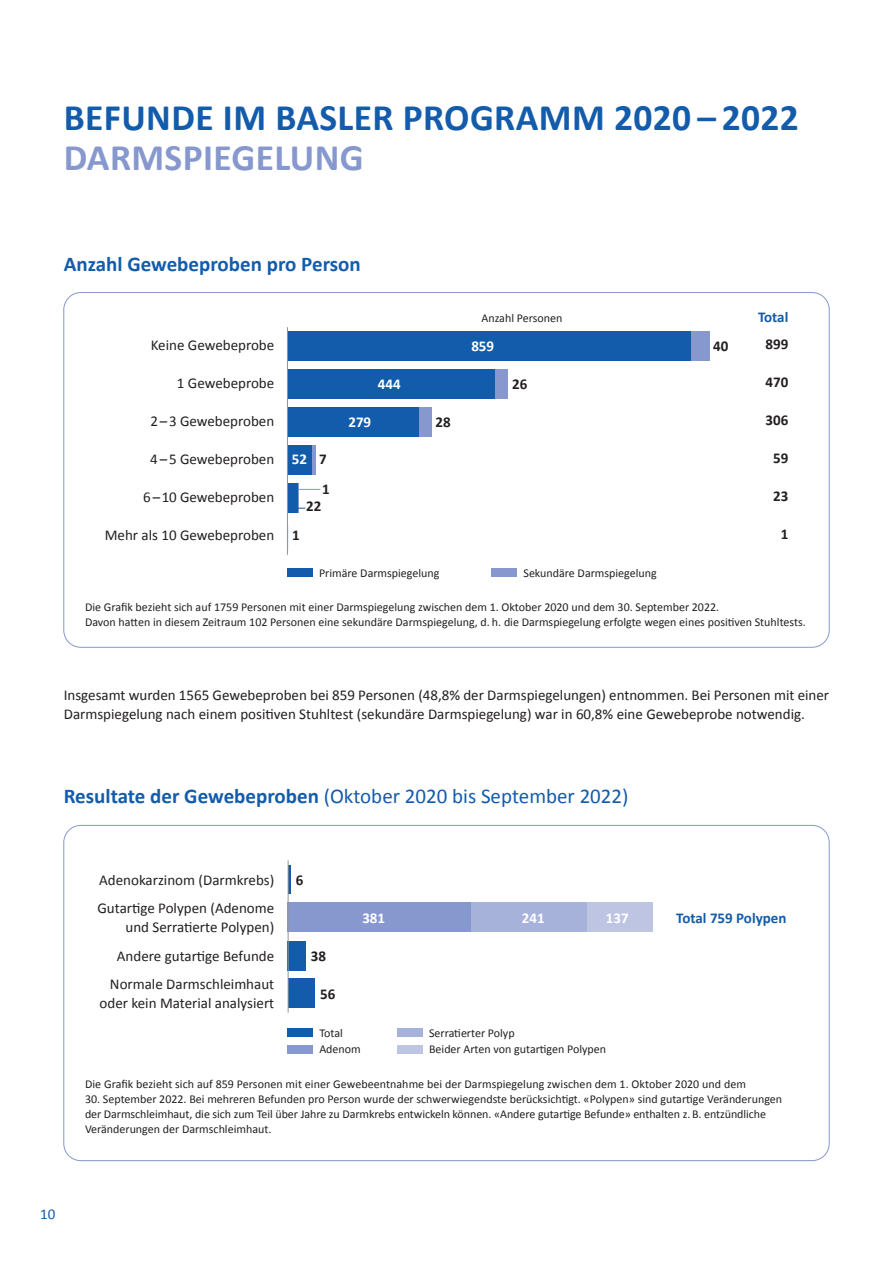
<style>
.page{position:relative;width:893px;height:1263px;background:#fff}
.page>*{position:absolute;margin:0;border:0;box-sizing:border-box;transform-origin:0 0}
.t1{font:700 37.5px "Calibri";letter-spacing:.01em;color:#135cab}
.t2{font:700 37.5px "Calibri";letter-spacing:.01em;color:#8698cd}
.t3{font:21px "Calibri";color:#135cab}
.t4{font:700 21px "Calibri";color:#135cab}
.t5{font:15px/28.5px "Calibri";color:#231f20}
.t6{font:700 15px/29.8px "Calibri";color:#231f20}
.t7{font:700 15px "Calibri";color:#135cab}
.t8{font:700 15px "Calibri";color:#fff}
.t9{font:15px "Calibri";color:#135cab}
.t10{font:12px/15px "Calibri";color:#231f20}
.s1{font-weight:700}
</style>
<div class="page">
<hr style="left:288px;top:865px;width:3px;height:28px;background:#135cab">
<div style="left:287px;top:483px;width:11px;height:30px;background:#135cab"></div>
<div style="left:287px;top:445px;width:25px;height:30px;background:#135cab"></div>
<div style="left:287px;top:407px;width:132px;height:30px;background:#135cab"></div>
<div style="left:287px;top:369px;width:209px;height:30px;background:#135cab"></div>
<div style="left:287px;top:331px;width:404px;height:30px;background:#135cab"></div>
<hr style="left:298px;top:483px;width:1px;height:30px;background:#8698cd">
<hr style="left:312px;top:445px;width:3px;height:30px;background:#8698cd">
<div style="left:419px;top:407px;width:12px;height:30px;background:#8698cd"></div>
<div style="left:496px;top:369px;width:12px;height:30px;background:#8698cd"></div>
<div style="left:691px;top:331px;width:18px;height:30px;background:#8698cd"></div>
<hr style="left:287px;top:327px;width:1px;height:228px;background:#939598">
<div style="left:287px;top:1028px;width:26px;height:9px;background:#135cab"></div>
<div style="left:397px;top:1028px;width:25px;height:9px;background:#a6b2da"></div>
<div style="left:287px;top:568px;width:26px;height:9px;background:#135cab"></div>
<div style="left:491px;top:568px;width:26px;height:9px;background:#8698cd"></div>
<div style="left:287px;top:1045px;width:26px;height:9px;background:#8698cd"></div>
<div style="left:397px;top:1045px;width:25px;height:9px;background:#bdc5e3"></div>
<div style="left:288px;top:978px;width:27px;height:30px;background:#135cab"></div>
<div style="left:288px;top:941px;width:18px;height:29px;background:#135cab"></div>
<div style="left:288px;top:902px;width:183px;height:30px;background:#8698cd"></div>
<div style="left:471px;top:902px;width:116px;height:30px;background:#a6b2da"></div>
<div style="left:587px;top:902px;width:65px;height:30px;background:#bdc5e3"></div>
<hr style="left:288px;top:860px;width:1px;height:152px;background:#939598">
<svg style="left:299px;top:489px;width:21px;height:1px"></svg>
<h1 class="t1" style="left:64px;top:93px;width:737px">BEFUNDE IM BASLER PROGRAMM 2020 – 2022</h1>
<h1 class="t2" style="left:64px;top:134px;width:301px">DARMSPIEGELUNG</h1>
<h2 class="t4" style="left:64px;top:250px;width:299px">Anzahl Gewebeproben pro Person</h2>
<p class="t5" style="left:151px;top:331px;width:125px">Keine Gewebeprobe</p>
<p class="t5" style="left:177px;top:369px;width:99px">1 Gewebeprobe</p>
<p class="t5" style="left:151px;top:407px;width:125px">2– 3 Gewebeproben</p>
<p class="t5" style="left:150px;top:445px;width:126px">4 – 5 Gewebeproben</p>
<p class="t5" style="left:143px;top:483px;width:132px">6 –10 Gewebeproben</p>
<p class="t5" style="left:105px;top:521px;width:171px">Mehr als 10 Gewebeproben</p>
<p class="t8" style="left:292px;top:450px;width:17px">52</p>
<p class="t6" style="left:319px;top:444px;width:12px">7<br>1</p>
<p class="t6" style="left:306px;top:491px;width:17px">22</p>
<p class="t6" style="left:292px;top:520px;width:9px">1</p>
<p class="t8" style="left:378px;top:374px;width:24px">444</p>
<p class="t8" style="left:348px;top:412px;width:24px">279</p>
<p class="t6" style="left:436px;top:407px;width:17px">28</p>
<p class="t10" style="left:481px;top:310px;width:82px">Anzahl Personen</p>
<p class="t8" style="left:471px;top:336px;width:24px">859</p>
<p class="t6" style="left:512px;top:369px;width:17px">26</p>
<p class="t10" style="left:319px;top:565px;width:122px">Primäre Darmspiegelung</p>
<p class="t10" style="left:523px;top:565px;width:135px">Sekundäre Darmspiegelung</p>
<p class="t6" style="left:713px;top:331px;width:17px">40</p>
<p class="t7" style="left:758px;top:307px;width:32px">Total</p>
<p class="t6" style="left:766px;top:329px;width:24px">899</p>
<p class="t6" style="left:766px;top:367px;width:24px">470</p>
<p class="t6" style="left:766px;top:405px;width:24px">306</p>
<p class="t6" style="left:773px;top:443px;width:17px">59</p>
<p class="t6" style="left:773px;top:481px;width:17px">23</p>
<p class="t6" style="left:781px;top:519px;width:9px">1</p>
<p class="t10" style="left:85px;top:600px;width:722px">Die Grafik bezieht sich auf 1759 Personen mit einer Darmspiegelung zwischen dem 1. Oktober 2020 und dem 30. September 2022.<br>Davon hatten in diesem Zeitraum 102 Personen eine sekundäre Darmspiegelung, d. h. die Darmspiegelung erfolgte wegen eines positiven Stuhltests.</p>
<p class="t5" style="left:64px;top:685px;width:767px;line-height:19.5px">Insgesamt wurden 1565 Gewebeproben bei 859 Personen (48,8% der Darmspiegelungen) entnommen. Bei Personen mit einer<br>Darmspiegelung nach einem positiven Stuhltest (sekundäre Darmspiegelung) war in 60,8% eine Gewebeprobe notwendig.</p>
<h2 class="t3" style="left:64px;top:783px;width:566px"><span class="s1">Resultate der Gewebeproben</span> (Oktober 2020 bis September 2022)</h2>
<p class="t5" style="left:98px;top:866px;width:178px">Adenokarzinom (Darmkrebs)<br>Gutartige Polypen (Adenome</p>
<p class="t5" style="left:110px;top:913px;width:166px;text-align:right">und Serratierte Polypen)<br>Andere gutartige Befunde<br>Normale Darmschleimhaut</p>
<p class="t5" style="left:100px;top:989px;width:176px">oder kein Material analysiert</p>
<p class="t6" style="left:296px;top:865px;width:9px">6</p>
<p class="t6" style="left:311px;top:941px;width:17px">38</p>
<p class="t6" style="left:320px;top:979px;width:17px">56</p>
<p class="t8" style="left:362px;top:908px;width:24px">381</p>
<p class="t8" style="left:522px;top:908px;width:24px">241</p>
<p class="t8" style="left:606px;top:908px;width:24px">137</p>
<p class="t10" style="left:319px;top:1025px;width:43px;line-height:16.5px">Total<br>Adenom</p>
<p class="t10" style="left:429px;top:1025px;width:179px;line-height:16.5px">Serratierter Polyp<br>Beider Arten von gutartigen Polypen</p>
<p class="t7" style="left:676px;top:908px;width:112px">Total 759 Polypen</p>
<p class="t10" style="left:85px;top:1076px;width:662px">Die Grafik bezieht sich auf 859 Personen mit einer Gewebeentnahme bei der Darmspiegelung zwischen dem 1. Oktober 2020 und dem</p>
<p class="t10" style="left:85px;top:1091px;width:699px">30. September 2022. Bei mehreren Befunden pro Person wurde der schwerwiegendste berücksichtigt. «Polypen» sind gutartige Veränderungen der Darmschleimhaut, die sich zum Teil über Jahre zu Darmkrebs entwickeln können. «Andere gutartige Befunde» enthalten z. B. entzündliche<br>Veränderungen der Darmschleimhaut.</p>
<p class="t9" style="left:40px;top:1204px;width:17px">10</p>
</div>
